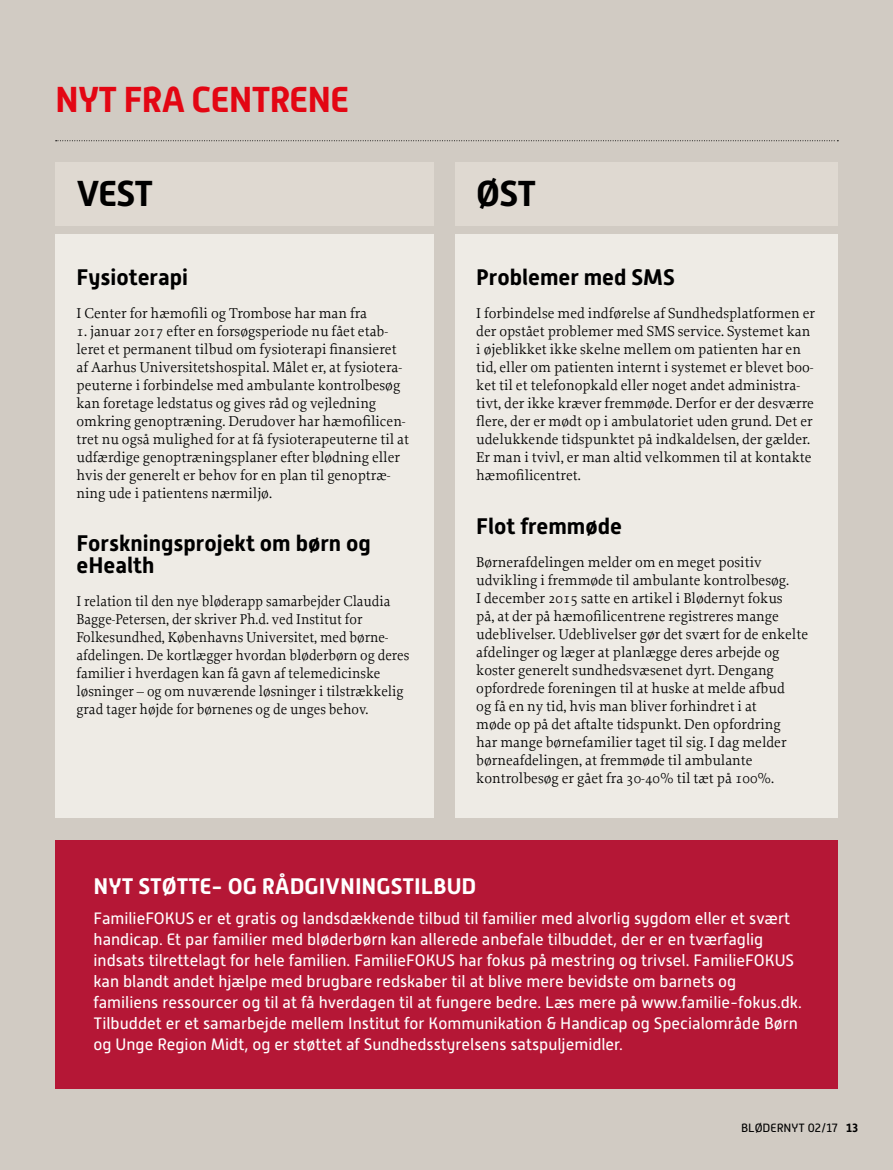
<style>
.page{position:relative;width:893px;height:1170px;background:#fff}
.page>*{position:absolute;margin:0;border:0;box-sizing:border-box;transform-origin:0 0}
.t1{font:700 36px "Alwyn New";letter-spacing:-.025em;color:#e30613}
.t2{font:700 36px "Alwyn New";letter-spacing:-.025em;color:#000}
.t3{font:700 22.5px/22.5px "Alwyn New";color:#000}
.t4{font:700 22.5px "Alwyn New";color:#fff}
.t5{font:16.5px/21px "Alwyn New";color:#fff}
.t6{font:15px/18px "Proforma";color:#000}
.t7{font:12px "Alwyn New";color:#000}
.s1{font-weight:700}
</style>
<div class="page">
<div style="left:0;top:0;width:893px;height:1169px;background:#d1cbc3"></div>
<div style="left:455px;top:162px;width:383px;height:63px;background:#dfd9d1"></div>
<div style="left:55px;top:234px;width:379px;height:583px;background:#eeebe5"></div>
<div style="left:55px;top:162px;width:379px;height:63px;background:#dfd9d1"></div>
<svg style="left:56px;top:140px;width:782px;height:1px"></svg>
<div style="left:455px;top:234px;width:383px;height:583px;background:#eeebe5"></div>
<div style="left:55px;top:840px;width:783px;height:249px;background:#b51736"></div>
<h1 class="t1" style="left:55px;top:79px;width:295px">NYT FRA CENTRENE</h1>
<h1 class="t2" style="left:77px;top:173px;width:78px">VEST</h1>
<h1 class="t2" style="left:476px;top:173px;width:61px">ØST</h1>
<h2 class="t3" style="left:77px;top:266px;width:113px">Fysioterapi</h2>
<p class="t6" style="left:77px;top:304px;width:292px">I Center for hæmofili og Trombose har man fra</p>
<p class="t6" style="left:77px;top:322px;width:334px">1. januar 2017 efter en forsøgsperiode nu fået etab&shy;leret et permanent tilbud om fysioterapi finansieret af Aarhus Universitetshospital. Målet er, at fysiotera&shy;peuterne i forbindelse med ambulante kontrolbesøg kan foretage ledstatus og gives råd og vejledning omkring genoptræning. Derudover har hæmofilicen&shy;tret nu også mulighed for at få fysioterapeuterne til at udfærdige genoptræningsplaner efter blødning eller hvis der generelt er behov for en plan til genoptræ&shy;ning ude i patientens nærmiljø.</p>
<h2 class="t3" style="left:77px;top:531px;width:296px">Forskningsprojekt om børn og eHealth</h2>
<p class="t6" style="left:77px;top:592px;width:334px">I relation til den nye bløderapp samarbejder Claudia Bagge-Petersen, der skriver Ph.d. ved Institut for Folkesundhed, Københavns Universitet, med børne&shy;afdelingen. De kortlægger hvordan bløderbørn og deres familier i hverdagen kan få gavn af telemedicinske løsninger – og om nuværende løsninger i tilstrækkelig grad tager højde for børnenes og de unges behov.</p>
<h2 class="t3" style="left:476px;top:266px;width:200px">Problemer med SMS</h2>
<p class="t6" style="left:476px;top:304px;width:340px">I forbindelse med indførelse af Sundhedsplatformen er der opstået problemer med SMS service. Systemet kan i øjeblikket ikke skelne mellem om patienten har en tid, eller om patienten internt i systemet er blevet boo&shy;ket til et telefonopkald eller noget andet administra&shy;tivt, der ikke kræver fremmøde. Derfor er der desværre flere, der er mødt op i ambulatoriet uden grund. Det er udelukkende tidspunktet på indkaldelsen, der gælder.<br>Er man i tvivl, er man altid velkommen til at kontakte hæmofilicentret.</p>
<h2 class="t3" style="left:476px;top:515px;width:147px">Flot fremmøde</h2>
<p class="t6" style="left:476px;top:553px;width:333px">Børnerafdelingen melder om en meget positiv udvikling i fremmøde til ambulante kontrolbesøg.<br>I december 2015 satte en artikel i Blødernyt fokus<br>på, at der på hæmofilicentrene registreres mange udeblivelser. Udeblivelser gør det svært for de enkelte afdelinger og læger at planlægge deres arbejde og koster generelt sundhedsvæsenet dyrt. Dengang opfordrede foreningen til at huske at melde afbud<br>og få en ny tid, hvis man bliver forhindret i at<br>møde op på det aftalte tidspunkt. Den opfordring<br>har mange børnefamilier taget til sig. I dag melder børneafdelingen, at fremmøde til ambulante kontrolbesøg er gået fra 30-40% til tæt på 100%.</p>
<h2 class="t4" style="left:94px;top:872px;width:384px">NYT STØTTE- OG RÅDGIVNINGSTILBUD</h2>
<p class="t5" style="left:94px;top:907px;width:710px">FamilieFOKUS er et gratis og landsdækkende tilbud til familier med alvorlig sygdom eller et svært handicap. Et par familier med bløderbørn kan allerede anbefale tilbuddet, der er en tværfaglig indsats tilrettelagt for hele familien. FamilieFOKUS har fokus på mestring og trivsel. FamilieFOKUS kan blandt andet hjælpe med brugbare redskaber til at blive mere bevidste om barnets og familiens ressourcer og til at få hverdagen til at fungere bedre. Læs mere på www.familie-fokus.dk.<br>Tilbuddet er et samarbejde mellem Institut for Kommunikation &amp; Handicap og Specialområde Børn og Unge Region Midt, og er støttet af Sundhedsstyrelsens satspuljemidler.</p>
<p class="t7" style="left:741px;top:1121px;width:119px">BLØDERNYT 02/17 <span class="s1">13</span></p>
</div>
